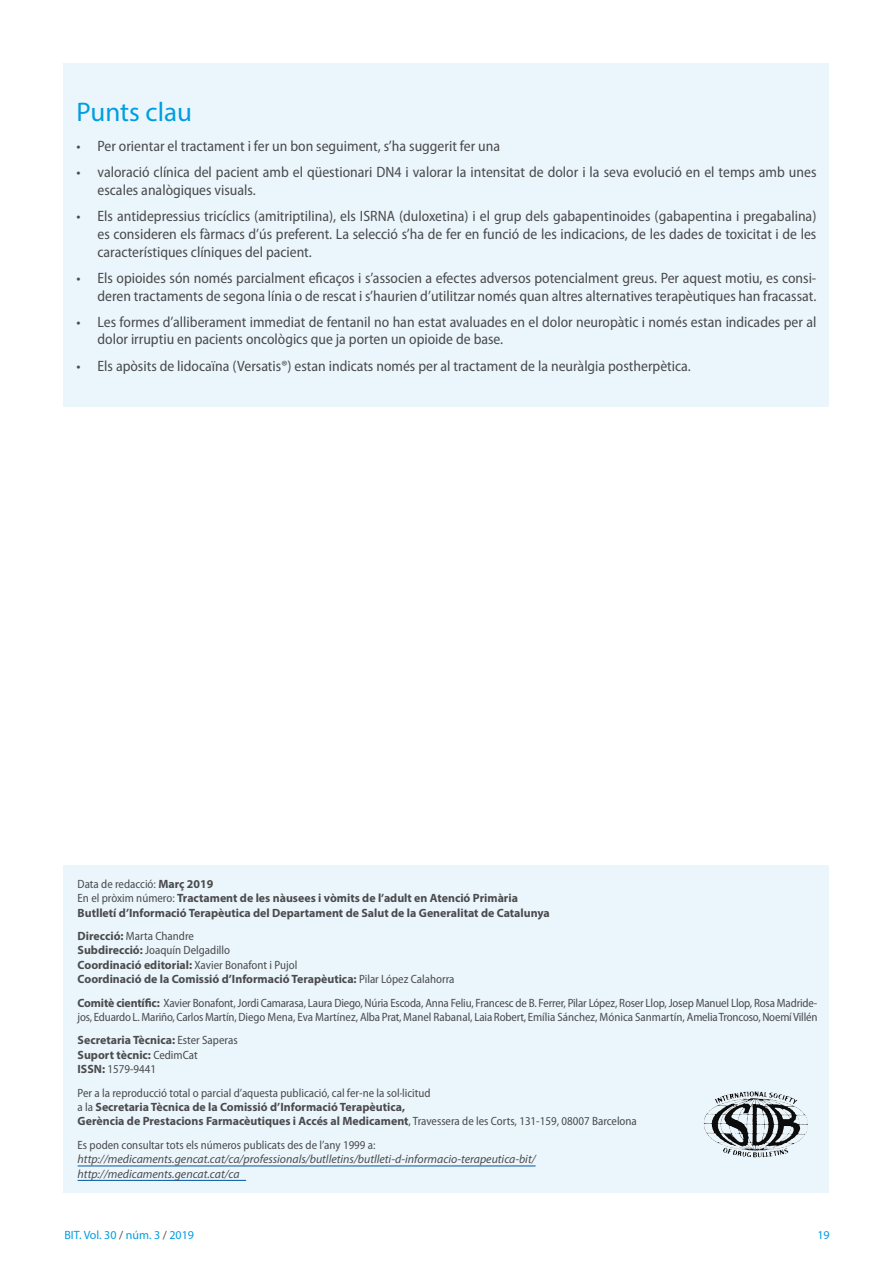
<style>
.page{position:relative;width:893px;height:1263px;background:#fff}
.page>*{position:absolute;margin:0;border:0;box-sizing:border-box;transform-origin:0 0}
.t1{font:27px "Myriad Pro";color:#009ee0}
.t2{font:semi-condensed 15px/17.7px "Myriad Pro";color:#4b4b4d}
.t3{font:semi-condensed 12px/14.4px "Myriad Pro";letter-spacing:-.015em;color:#4b4b4d}
.t4{font:700 12px/14.4px "Myriad Pro";color:#4b4b4d}
.t5{font:italic 12px/14.4px "Myriad Pro";color:#4b4b4d}
.t6{font:12px "Myriad Pro";color:#009ee0}
.s1{font-weight:400;font-stretch:semi-condensed}
.s2{font-weight:700;font-stretch:normal}
.s3{color:#4b4b4d}
</style>
<div class="page">
<div style="left:64px;top:865px;width:765px;height:328px;background:#ebf6fc"></div>
<img style="left:729px;top:1091px;width:50px;height:8px">
<hr style="left:78px;top:1166px;width:458px;height:1px;background:#00559f">
<hr style="left:78px;top:1180px;width:168px;height:1px;background:#00559f">
<div style="left:64px;top:64px;width:765px;height:343px;background:#ebf6fc"></div>
<h1 class="t1" style="left:77px;top:95px;width:117px">Punts clau</h1>
<p class="t2" style="left:77px;top:138px;width:425px">• Per orientar el tractament i fer un bon seguiment, s’ha suggerit fer una</p>
<p class="t2" style="left:98px;top:164px;width:720px;text-indent:-21px">• valoració clínica del pacient amb el qüestionari DN4 i valorar la intensitat de dolor i la seva evolució en el temps amb unes escales analògiques visuals.</p>
<p class="t2" style="left:98px;top:208px;width:720px;text-align:justify;text-indent:-21px">• Els antidepressius tricíclics (amitriptilina), els ISRNA (duloxetina) i el grup dels gabapentinoides (gabapentina i pregabalina) es consideren els fàrmacs d’ús preferent. La selecció s’ha de fer en funció de les indicacions, de les dades de toxicitat i de les característiques clíniques del pacient.</p>
<p class="t2" style="left:77px;top:269px;width:741px;text-align:right">• Els opioides són només parcialment eficaços i s’associen a efectes adversos potencialment greus. Per aquest motiu, es consi&shy;deren tractaments de segona línia o de rescat i s’haurien d’utilitzar només quan altres alternatives terapèutiques han fracassat.</p>
<p class="t2" style="left:98px;top:313px;width:720px;text-indent:-21px">• Les formes d’alliberament immediat de fentanil no han estat avaluades en el dolor neuropàtic i només estan indicades per al dolor irruptiu en pacients oncològics que ja porten un opioide de base.</p>
<p class="t2" style="left:77px;top:357px;width:616px">• Els apòsits de lidocaïna (Versatis®) estan indicats només per al tractament de la neuràlgia postherpètica.</p>
<p class="t4" style="left:78px;top:876px;width:474px"><span class="s1">Data de redacció:</span> Març 2019<br><span class="s1">En el pròxim número:</span> Tractament de les nàusees i vòmits de l’adult en Atenció Primària<br>Butlletí d’Informació Terapèutica del Departament de Salut de la Generalitat de Catalunya</p>
<p class="t4" style="left:78px;top:928px;width:378px">Direcció: <span class="s1">Marta Chandre<br></span>Subdirecció: <span class="s1">Joaquín Delgadillo<br></span>Coordinació editorial: <span class="s1">Xavier Bonafont i Pujol<br></span>Coordinació de la Comissió d’Informació Terapèutica: <span class="s1">Pilar López Calahorra</span></p>
<p class="t3" style="left:78px;top:996px;width:741px"><span class="s2">Comitè científic:</span> Xavier Bonafont, Jordi Camarasa, Laura Diego, Núria Escoda, Anna Feliu, Francesc de B. Ferrer, Pilar López, Roser Llop, Josep Manuel Llop, Rosa Madride&shy;jos, Eduardo L. Mariño, Carlos Martín, Diego Mena, Eva Martínez, Alba Prat, Manel Rabanal, Laia Robert, Emília Sánchez, Mónica Sanmartín, Amelia Troncoso, Noemí Villén</p>
<p class="t4" style="left:78px;top:1033px;width:162px">Secretaria Tècnica: <span class="s1">Ester Saperas<br></span>Suport tècnic: <span class="s1">CedimCat<br></span>ISSN: <span class="s1">1579-9441</span></p>
<p class="t3" style="left:78px;top:1086px;width:561px">Per a la reproducció total o parcial d’aquesta publicació, cal fer-ne la sol·licitud<br>a la <span class="s2">Secretaria Tècnica de la Comissió d’Informació Terapèutica,<br>Gerència de Prestacions Farmacèutiques i Accés al Medicament</span>, Travessera de les Corts, 131-159, 08007 Barcelona</p>
<p class="t3" style="left:78px;top:1138px;width:300px">Es poden consultar tots els números publicats des de l’any 1999 a:</p>
<p class="t5" style="left:78px;top:1152px;width:459px">http://medicaments.gencat.cat/ca/professionals/butlletins/butlleti-d-informacio-terapeutica-bit/ http://medicaments.gencat.cat/ca</p>
<p class="t6" style="left:64px;top:1227px;width:131px">BIT. Vol. 30 <span class="s3">/</span> núm. 3 <span class="s3">/</span> 2019</p>
<p class="t6" style="left:817px;top:1227px;width:14px">19</p>
</div>
